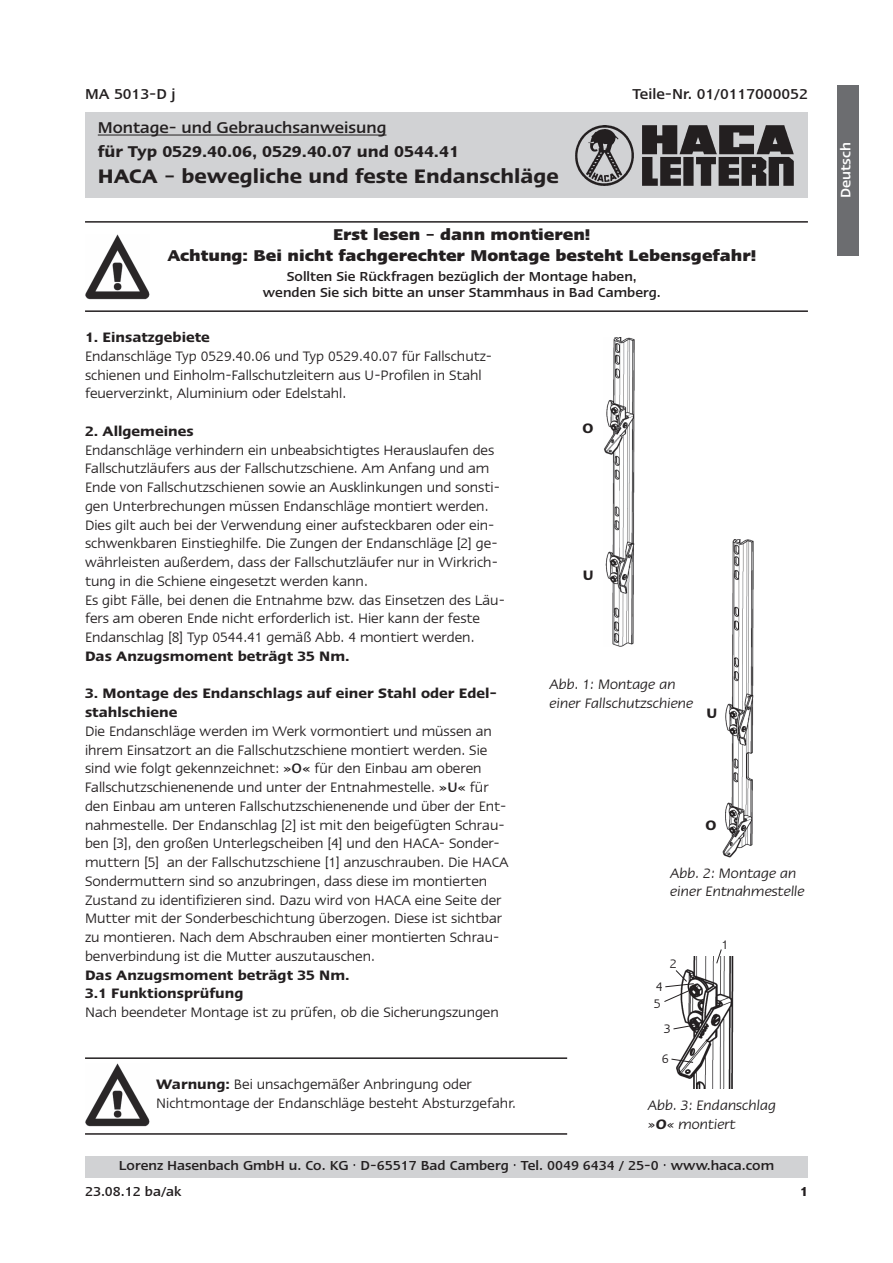
<style>
.page{position:relative;width:893px;height:1263px;background:#fff}
.page>*{position:absolute;margin:0;border:0;box-sizing:border-box;transform-origin:0 0}
.t1{font:600 22.5px "Linotype Ergo";color:#231f20}
.t2{font:700 18px/21px "Linotype Ergo";color:#231f20;text-align:center}
.t3{font:600 18px "Linotype Ergo";color:#231f20}
.t4{font:500 18px "Linotype Ergo";color:#231f20}
.t5{font:500 16.5px "Linotype Ergo";color:#231f20}
.t6{font:15.75px/18.8px "Linotype Ergo";color:#231f20}
.t7{font:600 15.75px/18.8px "Linotype Ergo";color:#231f20}
.t8{font:italic 15.75px/18.8px "Linotype Ergo";color:#231f20}
.t9{font:500 15.75px "Linotype Ergo";color:#fff}
.t10{font:500 15px/26.4px "Linotype Ergo";color:#231f20}
.t11{font:600 15px "Linotype Ergo";color:#231f20}
.t12{font:14.25px/17.2px "Linotype Ergo";color:#231f20}
.s1{font-weight:500}
.s2{font-weight:600}
</style>
<div class="page">
<img style="left:676px;top:956px;width:58px;height:133px">
<div style="left:85px;top:113px;width:723px;height:85px;background:#d1d2d4"></div>
<img style="left:575px;top:125px;width:218px;height:60px">
<hr style="left:98px;top:135px;width:288px;height:1px;background:#231f20">
<div style="left:85px;top:1157px;width:723px;height:21px;background:#d1d2d4"></div>
<div style="left:838px;top:85px;width:21px;height:170px;background:#6c6d70"></div>
<hr style="left:85px;top:221px;width:723px;height:2px;background:#231f20">
<hr style="left:85px;top:310px;width:723px;height:2px;background:#231f20">
<img style="left:604px;top:337px;width:30px;height:309px">
<img style="left:723px;top:540px;width:30px;height:317px">
<hr style="left:85px;top:1057px;width:482px;height:2px;background:#231f20">
<hr style="left:85px;top:1133px;width:482px;height:2px;background:#231f20">
<svg style="left:716px;top:949px;width:6px;height:15px"></svg>
<svg style="left:664px;top:969px;width:35px;height:33px"></svg>
<svg style="left:673px;top:1024px;width:23px;height:6px"></svg>
<svg style="left:671px;top:1058px;width:23px;height:5px"></svg>
<img style="left:85px;top:235px;width:65px;height:64px">
<img style="left:85px;top:1063px;width:65px;height:64px">
<p class="t5" style="left:85px;top:89px;width:92px">MA 5013-D j</p>
<p class="t5" style="left:632px;top:89px;width:177px">Teile-Nr. 01/0117000052</p>
<p class="t4" style="left:98px;top:121px;width:290px">Montage- und Gebrauchsanweisung</p>
<p class="t3" style="left:98px;top:145px;width:363px">für Typ 0529.40.06, 0529.40.07 und 0544.41</p>
<h1 class="t1" style="left:98px;top:168px;width:463px">HACA – bewegliche und feste Endanschläge</h1>
<p class="t2" style="left:167px;top:225px;width:590px">Erst lesen – dann montieren!<br>Achtung: Bei nicht fachgerechter Montage besteht Lebensgefahr!</p>
<p class="t10" style="left:263px;top:269px;width:400px;line-height:16.5px;text-align:center">Sollten Sie Rückfragen bezüglich der Montage haben, wenden Sie sich bitte an unser Stammhaus in Bad Camberg.</p>
<p class="t7" style="left:85px;top:329px;width:126px">1. Einsatzgebiete</p>
<p class="t6" style="left:85px;top:348px;width:409px">Endanschläge Typ 0529.40.06 und Typ 0529.40.07 für Fallschutz&shy;schienen und Einholm-Fallschutzleitern aus U-Profilen in Stahl feuerverzinkt, Aluminium oder Edelstahl.</p>
<p class="t7" style="left:85px;top:423px;width:110px">2. Allgemeines</p>
<p class="t6" style="left:85px;top:442px;width:421px">Endanschläge verhindern ein unbeabsichtigtes Herauslaufen des Fallschutzläufers aus der Fallschutzschiene. Am Anfang und am Ende von Fallschutzschienen sowie an Ausklinkungen und sonsti&shy;gen Unterbrechungen müssen Endanschläge montiert werden.<br>Dies gilt auch bei der Verwendung einer aufsteckbaren oder ein&shy;schwenkbaren Einstieghilfe. Die Zungen der Endanschläge [2] ge&shy;währleisten außerdem, dass der Fallschutzläufer nur in Wirkrich&shy;tung in die Schiene eingesetzt werden kann.<br>Es gibt Fälle, bei denen die Entnahme bzw. das Einsetzen des Läu&shy;fers am oberen Ende nicht erforderlich ist. Hier kann der feste Endanschlag [8] Typ 0544.41 gemäß Abb. 4 montiert werden.</p>
<p class="t7" style="left:85px;top:648px;width:266px">Das Anzugsmoment beträgt 35 Nm.</p>
<p class="t7" style="left:85px;top:685px;width:414px">3. Montage des Endanschlags auf einer Stahl oder Edel&shy;stahlschiene</p>
<p class="t6" style="left:85px;top:723px;width:425px">Die Endanschläge werden im Werk vormontiert und müssen an ihrem Einsatzort an die Fallschutzschiene montiert werden. Sie sind wie folgt gekennzeichnet: <span class="s1">»O«</span> für den Einbau am oberen Fallschutzschienenende und unter der Entnahmestelle. <span class="s1">»U«</span> für den Einbau am unteren Fallschutzschienenende und über der Ent&shy;nahmestelle. Der Endanschlag [2] ist mit den beigefügten Schrau&shy;ben [3], den großen Unterlegscheiben [4] und den HACA- Sonder&shy;muttern [5] an der Fallschutzschiene [1] anzuschrauben. Die HACA Sondermuttern sind so anzubringen, dass diese im montierten Zustand zu identifizieren sind. Dazu wird von HACA eine Seite der Mutter mit der Sonderbeschichtung überzogen. Diese ist sichtbar zu montieren. Nach dem Abschrauben einer montierten Schrau&shy;benverbindung ist die Mutter auszutauschen.</p>
<p class="t7" style="left:85px;top:966px;width:266px">Das Anzugsmoment beträgt 35 Nm.<br>3.1 Funktionsprüfung</p>
<p class="t6" style="left:85px;top:1004px;width:415px">Nach beendeter Montage ist zu prüfen, ob die Sicherungszungen</p>
<p class="t6" style="left:156px;top:1076px;width:361px"><span class="s2">Warnung:</span> Bei unsachgemäßer Anbringung oder<br>Nichtmontage der Endanschläge besteht Absturzgefahr.</p>
<p class="t7" style="left:582px;top:419px;width:12px">O</p>
<p class="t7" style="left:583px;top:566px;width:12px">U</p>
<p class="t8" style="left:549px;top:676px;width:145px">Abb. 1: Montage an einer Fallschutzschiene</p>
<p class="t7" style="left:706px;top:705px;width:12px">U</p>
<p class="t7" style="left:706px;top:817px;width:12px">O</p>
<p class="t8" style="left:670px;top:864px;width:136px">Abb. 2: Montage an einer Entnahmestelle</p>
<p class="t12" style="left:654px;top:979px;width:11px">4<br>5</p>
<p class="t12" style="left:670px;top:955px;width:9px">2</p>
<p class="t12" style="left:664px;top:1021px;width:9px">3</p>
<p class="t12" style="left:662px;top:1051px;width:9px">6</p>
<p class="t12" style="left:721px;top:937px;width:9px">1</p>
<p class="t8" style="left:648px;top:1097px;width:130px">Abb. 3: Endanschlag »<span class="s2">O</span>« montiert</p>
<p class="t10" style="left:85px;top:1153px;width:691px;text-indent:34px">Lorenz Hasenbach GmbH u. Co. KG · D-65517 Bad Camberg · Tel. 0049 6434 / 25-0 · www.haca.com<br>23.08.12 ba/ak</p>
<p class="t11" style="left:800px;top:1186px;width:10px">1</p>
<p class="t9" style="left:840px;top:198px;width:57px;rotate:-90deg">Deutsch</p>
</div>
